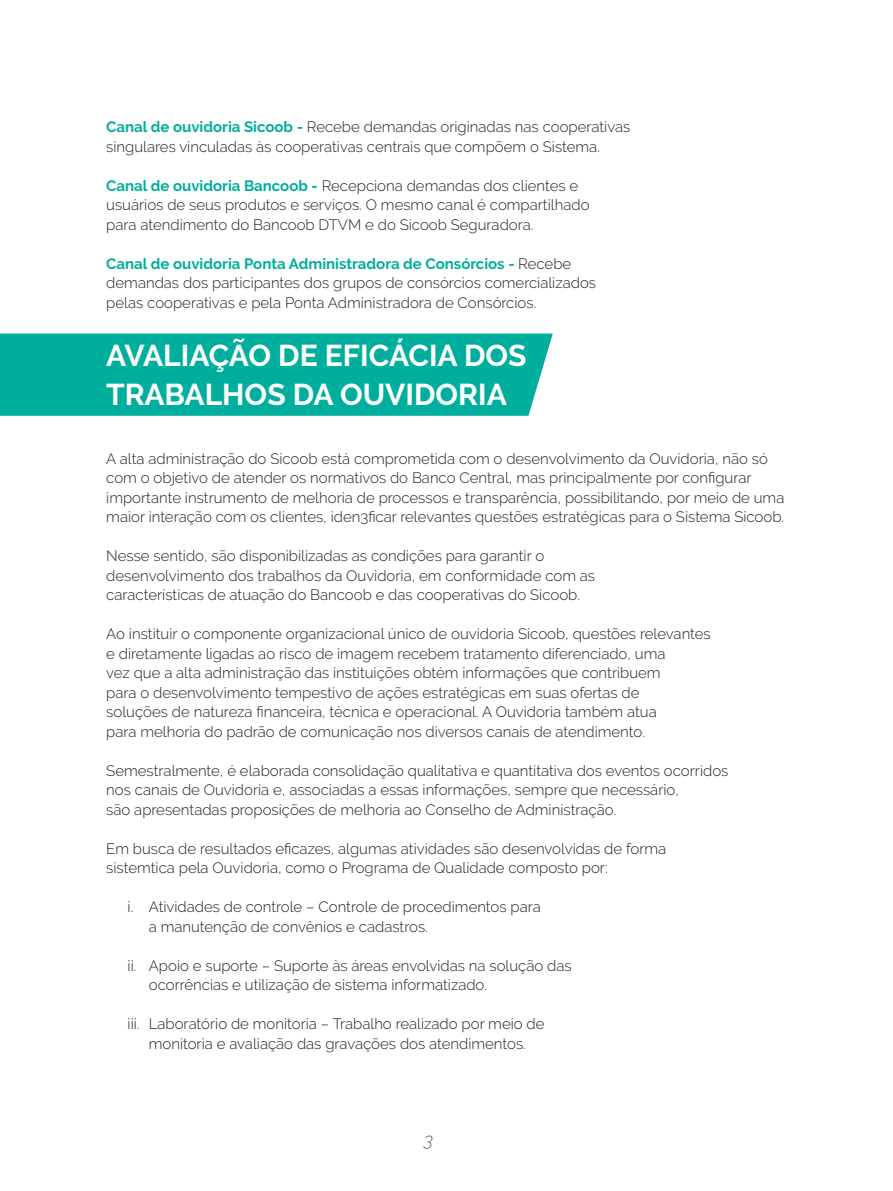
<style>
.page{position:relative;width:893px;height:1191px;background:#fff}
.page>*{position:absolute;margin:0;border:0;box-sizing:border-box;transform-origin:0 0}
.t1{font:700 30px/39px "Raleway";color:#fff}
.t2{font:italic 200 18px "Raleway";color:#231f20}
.t3{font:300 15px/19.5px "Raleway";color:#231f20}
.s1{font-weight:700;color:#00ae9d}
</style>
<div class="page">
<div style="left:0;top:333px;width:553px;height:83px;background:#00ae9d"></div>
<p class="t3" style="left:106px;top:117px;width:526px"><span class="s1">Canal de ouvidoria Sicoob -</span> Recebe demandas originadas nas cooperativas singulares vinculadas às cooperativas centrais que compõem o Sistema.</p>
<p class="t3" style="left:106px;top:175px;width:485px"><span class="s1">Canal de ouvidoria Bancoob -</span> Recepciona demandas dos clientes e usuários de seus produtos e serviços. O mesmo canal é compartilhado para atendimento do Bancoob DTVM e do Sicoob Seguradora.</p>
<p class="t3" style="left:106px;top:253px;width:491px"><span class="s1">Canal de ouvidoria Ponta Administradora de Consórcios -</span> Recebe demandas dos participantes dos grupos de consórcios comercializados pelas cooperativas e pela Ponta Administradora de Consórcios.</p>
<h1 class="t1" style="left:106px;top:336px;width:422px">AVALIAÇÃO DE EFICÁCIA DOS<br>TRABALHOS DA OUVIDORIA</h1>
<p class="t3" style="left:106px;top:448px;width:680px">A alta administração do Sicoob está comprometida com o desenvolvimento da Ouvidoria, não só com o objetivo de atender os normativos do Banco Central, mas principalmente por configurar importante instrumento de melhoria de processos e transparência, possibilitando, por meio de uma maior interação com os clientes, iden3ficar relevantes questões estratégicas para o Sistema Sicoob.</p>
<p class="t3" style="left:106px;top:546px;width:490px">Nesse sentido, são disponibilizadas as condições para garantir o desenvolvimento dos trabalhos da Ouvidoria, em conformidade com as características de atuação do Bancoob e das cooperativas do Sicoob.</p>
<p class="t3" style="left:106px;top:624px;width:606px">Ao instituir o componente organizacional único de ouvidoria Sicoob, questões relevantes e diretamente ligadas ao risco de imagem recebem tratamento diferenciado, uma<br>vez que a alta administração das instituições obtém informações que contribuem<br>para o desenvolvimento tempestivo de ações estratégicas em suas ofertas de<br>soluções de natureza financeira, técnica e operacional. A Ouvidoria também atua<br>para melhoria do padrão de comunicação nos diversos canais de atendimento.</p>
<p class="t3" style="left:106px;top:760px;width:624px">Semestralmente, é elaborada consolidação qualitativa e quantitativa dos eventos ocorridos nos canais de Ouvidoria e, associadas a essas informações, sempre que necessário,<br>são apresentadas proposições de melhoria ao Conselho de Administração.</p>
<p class="t3" style="left:106px;top:838px;width:561px">Em busca de resultados eficazes, algumas atividades são desenvolvidas de forma sistemtica pela Ouvidoria, como o Programa de Qualidade composto por:</p>
<p class="t3" style="left:149px;top:897px;width:393px;text-indent:-21px">i. Atividades de controle – Controle de procedimentos para a manutenção de convênios e cadastros.</p>
<p class="t3" style="left:149px;top:955px;width:424px;text-indent:-21px">ii. Apoio e suporte – Suporte às áreas envolvidas na solução das ocorrências e utilização de sistema informatizado.</p>
<p class="t3" style="left:128px;top:1014px;width:418px;text-align:center">iii. Laboratório de monitoria – Trabalho realizado por meio de monitoria e avaliação das gravações dos atendimentos.</p>
<p class="t2" style="left:424px;top:1129px;width:10px">3</p>
</div>
